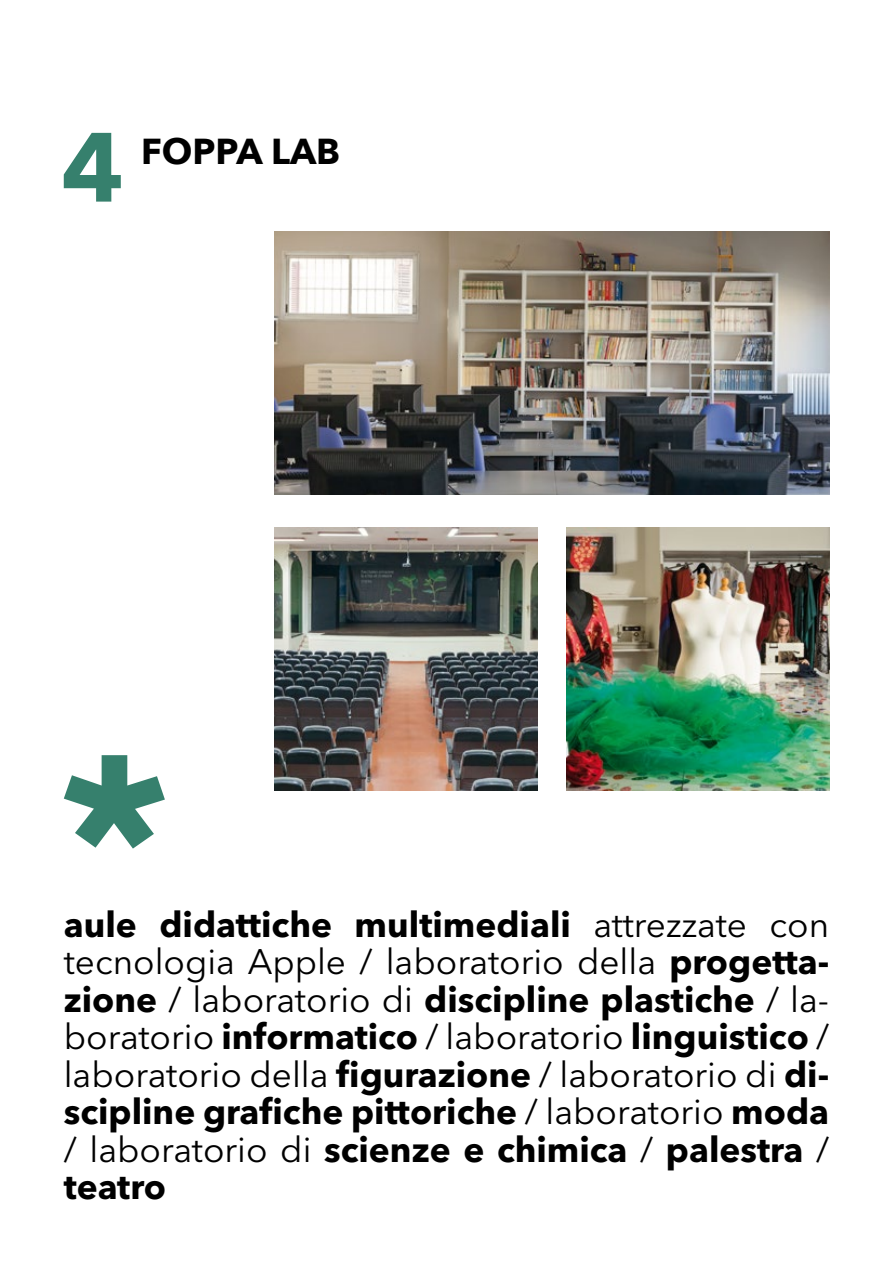
<style>
.page{position:relative;width:893px;height:1263px;background:#fff}
.page>*{position:absolute;margin:0;border:0;box-sizing:border-box;transform-origin:0 0}
.t1{font:700 97.05px "Avenir Next";color:#36806d}
.t2{font:700 36px "Avenir Next";color:#000}
.t3{font:700 35.25px/37.5px "Avenir Next LT Pro";color:#000;text-align:justify}
.s1{font-weight:400}
</style>
<div class="page">
<img style="left:275px;top:232px;width:554px;height:263px">
<img style="left:275px;top:527px;width:263px;height:263px">
<img style="left:566px;top:527px;width:263px;height:263px">
<svg style="left:64px;top:755px;width:101px;height:93px"></svg>
<h1 class="t1" style="left:61px;top:84px;width:64px">4</h1>
<p class="t2" style="left:141px;top:120px;width:201px">FOPPA LAB</p>
<p class="t3" style="left:64px;top:905px;width:767px">aule didattiche multimediali <span class="s1">attrezzate con tecnologia Apple / laboratorio della</span> progetta&shy;zione <span class="s1">/ laboratorio di</span> discipline plastiche <span class="s1">/ la&shy;boratorio</span> informatico <span class="s1">/ laboratorio</span> linguistico <span class="s1">/ laboratorio della</span> figurazione <span class="s1">/ laboratorio di</span> di&shy;scipline grafiche pittoriche <span class="s1">/ laboratorio</span> moda <span class="s1">/ laboratorio di</span> scienze e chimica <span class="s1">/</span> palestra <span class="s1">/ </span>teatro</p>
</div>
